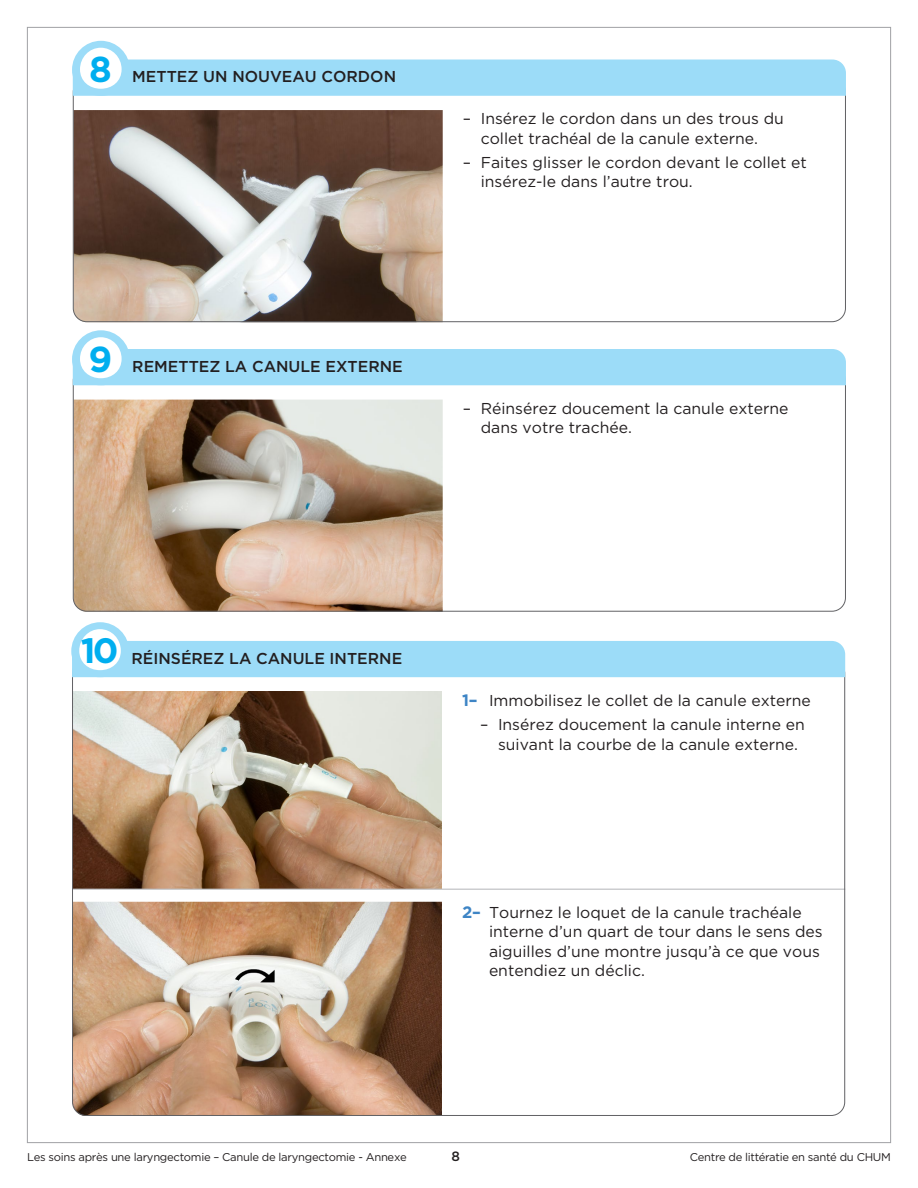
<style>
.page{position:relative;width:918px;height:1188px;background:#fff}
.page>*{position:absolute;margin:0;border:0;box-sizing:border-box;transform-origin:0 0}
.t1{font:700 36px "Gotham";color:#00aeef}
.t2{font:700 35.25px "Gotham";color:#00aeef}
.t3{font:15.75px/19.5px "Gotham";color:#231f20}
.t4{font:500 15.75px "Gotham";color:#231f20}
.t5{font:500 13.5px "Gotham";color:#231f20}
.t6{font:11.25px "Gotham";letter-spacing:-.025em;color:#231f20}
.s1{font-weight:700;font-size:16.5px;color:#3e85c5}
</style>
<div class="page">
<img style="left:74px;top:902px;width:368px;height:214px">
<img style="left:74px;top:692px;width:368px;height:197px">
<hr style="left:73px;top:889px;width:772px;height:1px;background:#bcbdc0">
<div style="left:72px;top:641px;width:773px;height:36px;background:#9cdcf8"></div>
<div style="left:71px;top:622px;width:58px;height:55px;background:#9cdcf8;border-radius:50%"></div>
<div style="left:79px;top:629px;width:42px;height:41px;background:#fff;border-radius:50%"></div>
<img style="left:74px;top:110px;width:369px;height:212px">
<img style="left:75px;top:400px;width:368px;height:212px">
<div style="left:73px;top:60px;width:773px;height:36px;background:#9cdcf8"></div>
<div style="left:73px;top:349px;width:773px;height:36px;background:#9cdcf8"></div>
<div style="left:72px;top:41px;width:58px;height:55px;background:#9cdcf8;border-radius:50%"></div>
<div style="left:72px;top:330px;width:58px;height:55px;background:#9cdcf8;border-radius:50%"></div>
<div style="left:80px;top:48px;width:42px;height:41px;background:#fff;border-radius:50%"></div>
<div style="left:80px;top:337px;width:42px;height:41px;background:#fff;border-radius:50%"></div>
<h1 class="t1" style="left:89px;top:48px;width:24px">8</h1>
<p class="t4" style="left:132px;top:67px;width:265px">METTEZ UN NOUVEAU CORDON</p>
<p class="t3" style="left:463px;top:109px;width:323px;text-align:center">– Insérez le cordon dans un des trous du collet trachéal de la canule externe.</p>
<p class="t3" style="left:481px;top:152px;width:328px;text-indent:-18px">– Faites glisser le cordon devant le collet et insérez-le dans l’autre trou.</p>
<h1 class="t1" style="left:88px;top:337px;width:25px">9</h1>
<p class="t4" style="left:132px;top:357px;width:272px">REMETTEZ LA CANULE EXTERNE</p>
<p class="t3" style="left:481px;top:398px;width:309px;text-indent:-18px">– Réinsérez doucement la canule externe dans votre trachée.</p>
<h2 class="t2" style="left:81px;top:629px;width:39px">10</h2>
<p class="t4" style="left:132px;top:649px;width:272px">RÉINSÉREZ LA CANULE INTERNE</p>
<p class="t3" style="left:462px;top:691px;width:350px"><span class="s1">1–</span> Immobilisez le collet de la canule externe</p>
<p class="t3" style="left:498px;top:715px;width:308px;text-indent:-18px">– Insérez doucement la canule interne en suivant la courbe de la canule externe.</p>
<p class="t3" style="left:489px;top:903px;width:335px;text-indent:-27px"><span class="s1">2–</span> Tournez le loquet de la canule trachéale interne d’un quart de tour dans le sens des aiguilles d’une montre jusqu’à ce que vous entendiez un déclic.</p>
<p class="t6" style="left:27px;top:1150px;width:381px">Les soins après une laryngectomie – Canule de laryngectomie - Annexe</p>
<p class="t5" style="left:451px;top:1148px;width:10px">8</p>
<p class="t6" style="left:690px;top:1150px;width:203px">Centre de littératie en santé du CHUM</p>
</div>
